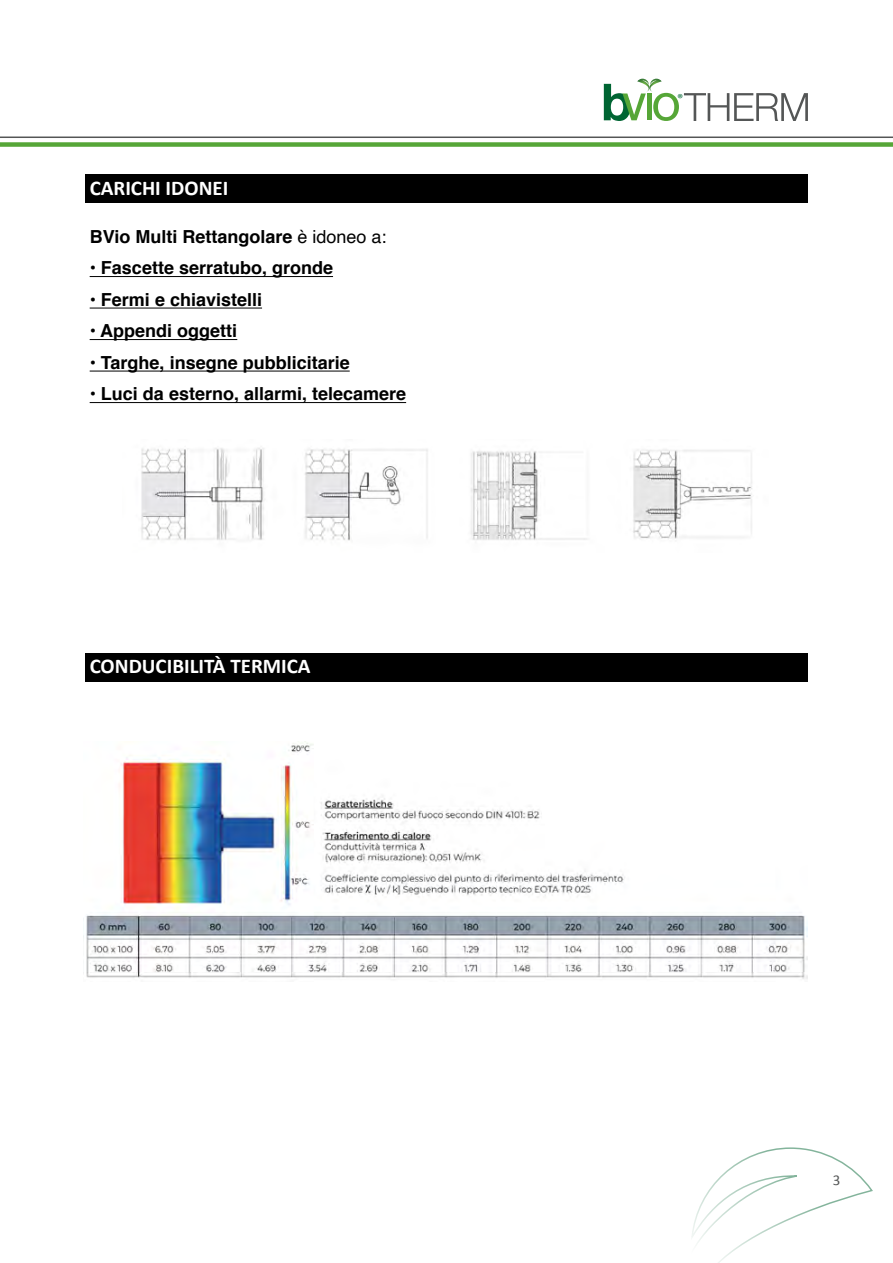
<style>
.page{position:relative;width:893px;height:1263px;background:#fff}
.page>*{position:absolute;margin:0;border:0;box-sizing:border-box;transform-origin:0 0}
.t1{font:700 21px "Calibri";color:#fff}
.t2{font:700 18px "Helvetica";color:#000}
.t3{font:15px "Calibri";color:#545656}
.t4{font:13.2px "Myriad Pro";color:#006533}
.s1{font-weight:400}
</style>
<div class="page">
<svg style="left:692px;top:1147px;width:181px;height:116px"></svg>
<svg style="left:604px;top:79px;width:204px;height:42px"></svg>
<hr style="left:0;top:137px;width:893px;height:1px;background:#545656">
<div style="left:0;top:142px;width:893px;height:5px;background:#56a637"></div>
<div style="left:85px;top:174px;width:722px;height:29px;background:#000"></div>
<hr style="left:90px;top:276px;width:243px;height:1px;background:#000">
<hr style="left:90px;top:308px;width:172px;height:1px;background:#000">
<hr style="left:90px;top:339px;width:147px;height:1px;background:#000">
<hr style="left:90px;top:371px;width:260px;height:1px;background:#000">
<hr style="left:90px;top:402px;width:316px;height:1px;background:#000">
<div style="left:85px;top:653px;width:722px;height:28px;background:#000"></div>
<img style="left:141px;top:448px;width:611px;height:93px">
<img style="left:86px;top:741px;width:721px;height:238px">
<p class="t1" style="left:90px;top:173px;width:140px">CARICHI IDONEI</p>
<p class="t2" style="left:90px;top:222px;width:298px">BVio Multi Rettangolare <span class="s1">è idoneo a:</span></p>
<p class="t2" style="left:90px;top:253px;width:245px">• Fascette serratubo, gronde</p>
<p class="t2" style="left:90px;top:285px;width:174px">• Fermi e chiavistelli</p>
<p class="t2" style="left:90px;top:316px;width:149px">• Appendi oggetti</p>
<p class="t2" style="left:90px;top:348px;width:262px">• Targhe, insegne pubblicitarie</p>
<p class="t2" style="left:90px;top:379px;width:318px">• Luci da esterno, allarmi, telecamere</p>
<p class="t1" style="left:90px;top:651px;width:222px">CONDUCIBILITÀ TERMICA</p>
<p class="t4" style="left:677px;top:90px;width:7px">®</p>
<p class="t3" style="left:833px;top:1171px;width:9px">3</p>
</div>
